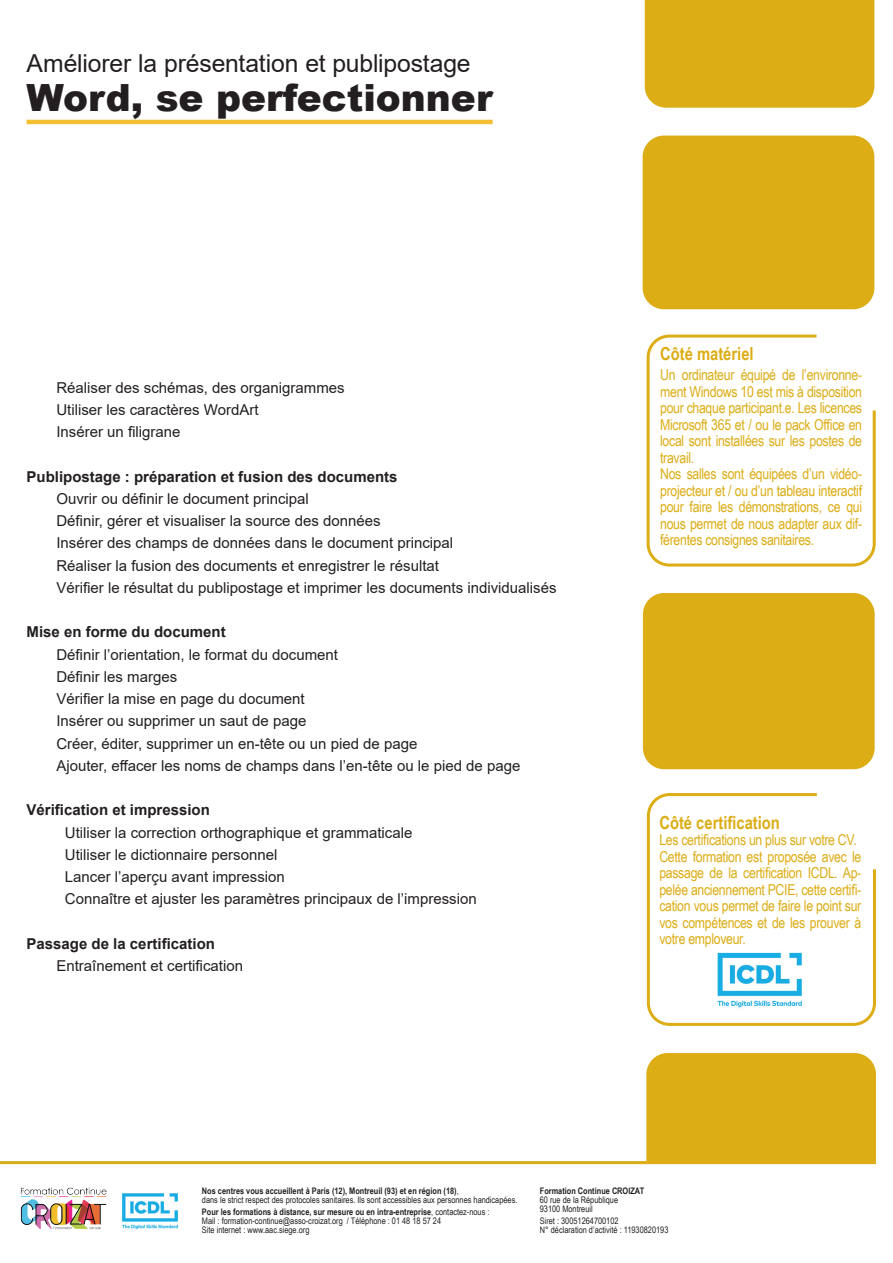
<style>
.page{position:relative;width:893px;height:1263px;background:#fff}
.page>*{position:absolute;margin:0;border:0;box-sizing:border-box;transform-origin:0 0}
.t1{font:900 37.5px "Arial";color:#231f20}
.t2{font:24.75px "Arial";letter-spacing:-.005em;color:#231f20}
.t3{font:700 18px "Arial Narrow";color:#dcad15}
.t4{font:15px/22.2px "Arial";color:#231f20}
.t5{font:15px/16.5px "Arial Narrow";letter-spacing:-.02em;color:#dcad15}
.t6{font:700 15px "Arial";color:#231f20}
.t7{font:9px/9px "Arial Narrow";color:#231f20}
.t8{font:700 9px "Arial Narrow";color:#231f20}
.s1{font-weight:700}
</style>
<div class="page">
<img style="left:20px;top:1187px;width:87px;height:42px">
<img style="left:122px;top:1193px;width:56px;height:37px">
<hr style="left:0;top:1161px;width:876px;height:3px;background:#dcad15">
<div style="left:646px;top:1053px;width:230px;height:108px;background:#dcad15"></div>
<div style="left:645px;top:0;width:229px;height:108px;background:#dcad15"></div>
<div style="left:643px;top:136px;width:231px;height:173px;background:#dcad15;border-radius:21px"></div>
<div style="left:643px;top:593px;width:232px;height:176px;background:#dcad15;border-radius:21px"></div>
<svg style="left:646px;top:334px;width:230px;height:233px"></svg>
<svg style="left:646px;top:793px;width:230px;height:233px"></svg>
<img style="left:709px;top:944px;width:101px;height:67px">
<hr style="left:27px;top:120px;width:466px;height:4px;background:#f3bf33">
<h2 class="t2" style="left:27px;top:47px;width:446px">Améliorer la présentation et publipostage</h2>
<h1 class="t1" style="left:27px;top:71px;width:468px">Word, se perfectionner</h1>
<p class="t4" style="left:56px;top:376px;width:290px">Réaliser des schémas, des organigrammes<br>Utiliser les caractères WordArt<br>Insérer un filigrane</p>
<p class="t6" style="left:27px;top:466px;width:372px">Publipostage : préparation et fusion des documents</p>
<p class="t4" style="left:56px;top:487px;width:502px">Ouvrir ou définir le document principal<br>Définir, gérer et visualiser la source des données<br>Insérer des champs de données dans le document principal<br>Réaliser la fusion des documents et enregistrer le résultat<br>Vérifier le résultat du publipostage et imprimer les documents individualisés</p>
<p class="t6" style="left:27px;top:621px;width:201px">Mise en forme du document</p>
<p class="t4" style="left:56px;top:643px;width:466px">Définir l’orientation, le format du document<br>Définir les marges<br>Vérifier la mise en page du document<br>Insérer ou supprimer un saut de page<br>Créer, éditer, supprimer un en-tête ou un pied de page<br>Ajouter, effacer les noms de champs dans l’en-tête ou le pied de page</p>
<p class="t6" style="left:27px;top:799px;width:185px">Vérification et impression</p>
<p class="t4" style="left:65px;top:821px;width:413px">Utiliser la correction orthographique et grammaticale<br>Utiliser le dictionnaire personnel<br>Lancer l’aperçu avant impression<br>Connaître et ajuster les paramètres principaux de l’impression</p>
<p class="t6" style="left:27px;top:933px;width:190px">Passage de la certification</p>
<p class="t4" style="left:56px;top:955px;width:188px">Entraînement et certification</p>
<p class="t3" style="left:660px;top:340px;width:95px">Côté matériel</p>
<p class="t5" style="left:660px;top:366px;width:203px">Un ordinateur équipé de l’environne&shy;ment Windows 10 est mis à disposition pour chaque participant.e. Les licences Microsoft 365 et / ou le pack Office en local sont installées sur les postes de travail.<br>Nos salles sont équipées d’un vidéo&shy;projecteur et / ou d’un tableau interactif pour faire les démonstrations, ce qui nous permet de nous adapter aux dif&shy;férentes consignes sanitaires.</p>
<p class="t3" style="left:659px;top:808px;width:122px">Côté certification</p>
<p class="t5" style="left:659px;top:831px;width:203px">Les certifications un plus sur votre CV.<br>Cette formation est proposée avec le passage de la certification ICDL. Ap&shy;pelée anciennement PCIE, cette certifi&shy;cation vous permet de faire le point sur vos compétences et de les prouver à votre employeur.</p>
<p class="t7" style="left:202px;top:1186px;width:317px"><span class="s1">Nos centres vous accueillent à Paris (12), Montreuil (93) et en région (18)</span>,<br>dans le strict respect des protocoles sanitaires. Ils sont accessibles aux personnes handicapées.</p>
<p class="t7" style="left:202px;top:1207px;width:289px"><span class="s1">Pour les formations à distance, sur mesure ou en intra-entreprise</span>, contactez-nous :<br>Mail : formation-continue@asso-croizat.org / Téléphone : 01 48 18 57 24<br>Site internet : www.aac.siege.org</p>
<p class="t8" style="left:540px;top:1184px;width:106px">Formation Continue CROIZAT</p>
<p class="t7" style="left:540px;top:1195px;width:80px">60 rue de la République<br>93100 Montreuil</p>
<p class="t7" style="left:540px;top:1216px;width:130px">Siret : 30051264700102<br>N° déclaration d’activité : 11930820193</p>
</div>
